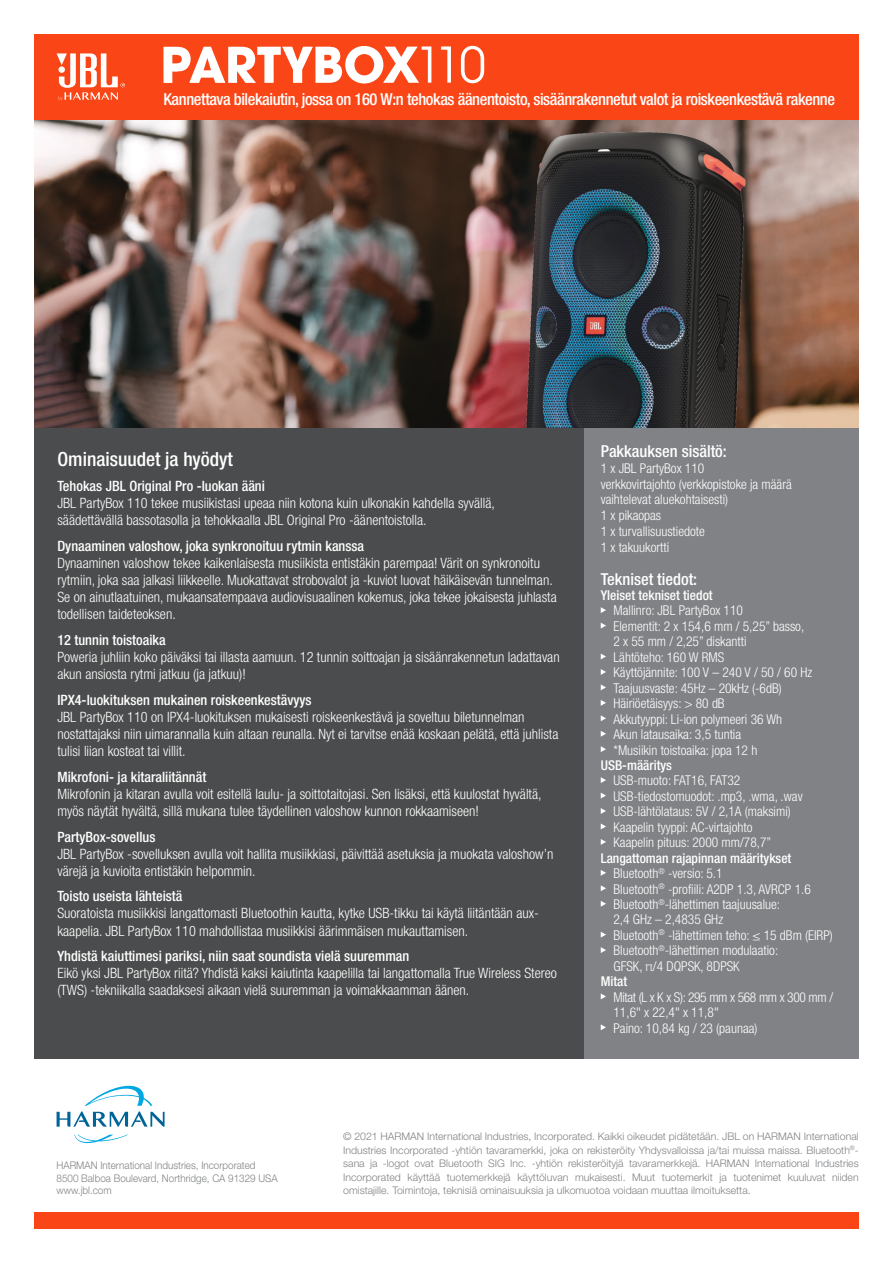
<style>
.page{position:relative;width:893px;height:1263px;background:#fff}
.page>*{position:absolute;margin:0;border:0;box-sizing:border-box;transform-origin:0 0}
.t1{font:500 condensed 19.5px "Helvetica Neue LT Pro";color:#fff}
.t2{font:500 condensed 16.5px "Helvetica Neue LT Pro";letter-spacing:-.025em;color:#fff}
.t3{font:500 condensed 16.5px "Helvetica Neue LT Pro";color:#fff}
.t4{font:300 condensed 14.25px/17.1px "Helvetica Neue LT Pro";color:#fff}
.t5{font:500 condensed 14.25px "Helvetica Neue LT Pro";color:#fff}
.t6{font:300 condensed 13.5px/15.5px "Helvetica Neue LT Pro";color:#fff}
.t7{font:500 condensed 13.5px "Helvetica Neue LT Pro";color:#fff}
.t8{font:300 condensed 13.5px/15.5px "Helvetica Neue LT Pro";letter-spacing:-.025em;color:#fff}
.t9{font:300 10.5px/13.5px "Helvetica Neue LT Pro";color:#808285;text-align:justify}
.t10{font:300 10.5px "Helvetica Neue LT Pro";color:#808285;scale:.94 1}
</style>
<div class="page">
<img style="left:34px;top:119px;width:825px;height:309px">
<div style="left:34px;top:34px;width:825px;height:85px;background:#fa4616"></div>
<div style="left:34px;top:1213px;width:825px;height:16px;background:#fa4616"></div>
<svg style="left:57px;top:53px;width:68px;height:48px"></svg>
<svg style="left:74px;top:1135px;width:54px;height:8px"></svg>
<svg style="left:57px;top:1085px;width:108px;height:42px"></svg>
<div style="left:584px;top:428px;width:275px;height:631px;background:#808285"></div>
<svg style="left:601px;top:607px;width:5px;height:6px"></svg>
<svg style="left:601px;top:623px;width:5px;height:5px"></svg>
<svg style="left:601px;top:654px;width:5px;height:5px"></svg>
<svg style="left:601px;top:669px;width:5px;height:6px"></svg>
<svg style="left:601px;top:684px;width:5px;height:6px"></svg>
<svg style="left:601px;top:700px;width:5px;height:6px"></svg>
<svg style="left:601px;top:715px;width:5px;height:6px"></svg>
<svg style="left:601px;top:731px;width:5px;height:6px"></svg>
<svg style="left:601px;top:746px;width:5px;height:6px"></svg>
<svg style="left:601px;top:777px;width:5px;height:6px"></svg>
<svg style="left:601px;top:793px;width:5px;height:5px"></svg>
<svg style="left:601px;top:808px;width:5px;height:6px"></svg>
<svg style="left:601px;top:823px;width:5px;height:6px"></svg>
<svg style="left:601px;top:839px;width:5px;height:6px"></svg>
<svg style="left:601px;top:870px;width:5px;height:6px"></svg>
<svg style="left:601px;top:885px;width:5px;height:6px"></svg>
<svg style="left:601px;top:901px;width:5px;height:6px"></svg>
<svg style="left:601px;top:932px;width:5px;height:5px"></svg>
<svg style="left:601px;top:947px;width:5px;height:6px"></svg>
<svg style="left:601px;top:993px;width:5px;height:6px"></svg>
<svg style="left:601px;top:1024px;width:5px;height:6px"></svg>
<div style="left:34px;top:428px;width:550px;height:631px;background:#4b4c4d"></div>
<svg style="left:163px;top:46px;width:268px;height:38px"></svg>
<svg style="left:441px;top:46px;width:10px;height:37px"></svg>
<svg style="left:461px;top:46px;width:23px;height:37px"></svg>
<p class="t2" style="left:163px;top:89px;width:673px">Kannettava bilekaiutin, jossa on 160 W:n tehokas äänentoisto, sisäänrakennetut valot ja roiskeenkestävä rakenne</p>
<p class="t1" style="left:57px;top:447px;width:177px">Ominaisuudet ja hyödyt</p>
<p class="t5" style="left:57px;top:478px;width:209px">Tehokas JBL Original Pro -luokan ääni</p>
<p class="t4" style="left:57px;top:494px;width:439px">JBL PartyBox 110 tekee musiikistasi upeaa niin kotona kuin ulkonakin kahdella syvällä, säädettävällä bassotasolla ja tehokkaalla JBL Original Pro -äänentoistolla.</p>
<p class="t5" style="left:57px;top:537px;width:308px">Dynaaminen valoshow, joka synkronoituu rytmin kanssa</p>
<p class="t4" style="left:57px;top:554px;width:501px">Dynaaminen valoshow tekee kaikenlaisesta musiikista entistäkin parempaa! Värit on synkronoitu rytmiin, joka saa jalkasi liikkeelle. Muokattavat strobovalot ja -kuviot luovat häikäisevän tunnelman.<br>Se on ainutlaatuinen, mukaansatempaava audiovisuaalinen kokemus, joka tekee jokaisesta juhlasta todellisen taideteoksen.</p>
<p class="t5" style="left:57px;top:631px;width:110px">12 tunnin toistoaika</p>
<p class="t4" style="left:57px;top:648px;width:504px">Poweria juhliin koko päiväksi tai illasta aamuun. 12 tunnin soittoajan ja sisäänrakennetun ladattavan akun ansiosta rytmi jatkuu (ja jatkuu)!</p>
<p class="t5" style="left:57px;top:691px;width:256px">IPX4-luokituksen mukainen roiskeenkestävyys</p>
<p class="t4" style="left:57px;top:708px;width:503px">JBL PartyBox 110 on IPX4-luokituksen mukaisesti roiskeenkestävä ja soveltuu biletunnelman nostattajaksi niin uimarannalla kuin altaan reunalla. Nyt ei tarvitse enää koskaan pelätä, että juhlista tulisi liian kosteat tai villit.</p>
<p class="t5" style="left:57px;top:768px;width:150px">Mikrofoni- ja kitaraliitännät</p>
<p class="t4" style="left:57px;top:785px;width:486px">Mikrofonin ja kitaran avulla voit esitellä laulu- ja soittotaitojasi. Sen lisäksi, että kuulostat hyvältä, myös näytät hyvältä, sillä mukana tulee täydellinen valoshow kunnon rokkaamiseen!</p>
<p class="t5" style="left:57px;top:828px;width:100px">PartyBox-sovellus</p>
<p class="t4" style="left:57px;top:845px;width:497px">JBL PartyBox -sovelluksen avulla voit hallita musiikkiasi, päivittää asetuksia ja muokata valoshow’n värejä ja kuvioita entistäkin helpommin.</p>
<p class="t5" style="left:57px;top:888px;width:127px">Toisto useista lähteistä</p>
<p class="t4" style="left:57px;top:905px;width:483px">Suoratoista musiikkisi langattomasti Bluetoothin kautta, kytke USB-tikku tai käytä liitäntään aux&shy;kaapelia. JBL PartyBox 110 mahdollistaa musiikkisi äärimmäisen mukauttamisen.</p>
<p class="t5" style="left:57px;top:947px;width:354px">Yhdistä kaiuttimesi pariksi, niin saat soundista vielä suuremman</p>
<p class="t4" style="left:57px;top:964px;width:501px">Eikö yksi JBL PartyBox riitä? Yhdistä kaksi kaiutinta kaapelilla tai langattomalla True Wireless Stereo (TWS) -tekniikalla saadaksesi aikaan vielä suuremman ja voimakkaamman äänen.</p>
<p class="t3" style="left:601px;top:441px;width:128px">Pakkauksen sisältö:</p>
<p class="t6" style="left:601px;top:460px;width:105px">1 x JBL PartyBox 110</p>
<p class="t6" style="left:601px;top:476px;width:193px">verkkovirtajohto (verkkopistoke ja määrä vaihtelevat aluekohtaisesti)</p>
<p class="t6" style="left:601px;top:507px;width:62px">1 x pikaopas</p>
<p class="t6" style="left:601px;top:523px;width:106px">1 x turvallisuustiedote</p>
<p class="t6" style="left:601px;top:539px;width:70px">1 x takuukortti</p>
<p class="t3" style="left:601px;top:569px;width:98px">Tekniset tiedot:</p>
<p class="t7" style="left:601px;top:587px;width:113px">Yleiset tekniset tiedot</p>
<p class="t6" style="left:613px;top:603px;width:131px">Mallinro: JBL PartyBox 110</p>
<p class="t6" style="left:613px;top:618px;width:192px">Elementit: 2 x 154,6 mm / 5,25” basso,<br>2 x 55 mm / 2,25” diskantti</p>
<p class="t6" style="left:613px;top:649px;width:112px">Lähtöteho: 160 W RMS</p>
<p class="t6" style="left:613px;top:665px;width:200px">Käyttöjännite: 100 V – 240 V / 50 / 60 Hz</p>
<p class="t6" style="left:613px;top:680px;width:170px">Taajuusvaste: 45Hz – 20kHz (-6dB)</p>
<p class="t6" style="left:613px;top:695px;width:113px">Häiriöetäisyys: &gt; 80 dB</p>
<p class="t6" style="left:613px;top:711px;width:170px">Akkutyyppi: Li-ion polymeeri 36 Wh</p>
<p class="t6" style="left:613px;top:726px;width:129px">Akun latausaika: 3,5 tuntia</p>
<p class="t6" style="left:613px;top:742px;width:145px">*Musiikin toistoaika: jopa 12 h</p>
<p class="t7" style="left:601px;top:757px;width:73px">USB-määritys</p>
<p class="t6" style="left:613px;top:773px;width:128px">USB-muoto: FAT16, FAT32</p>
<p class="t6" style="left:613px;top:788px;width:191px">USB-tiedostomuodot: .mp3, .wma, .wav</p>
<p class="t6" style="left:613px;top:804px;width:179px">USB-lähtölataus: 5V / 2,1A (maksimi)</p>
<p class="t6" style="left:613px;top:819px;width:140px">Kaapelin tyyppi: AC-virtajohto</p>
<p class="t6" style="left:613px;top:835px;width:159px">Kaapelin pituus: 2000 mm/78,7”</p>
<p class="t7" style="left:601px;top:850px;width:192px">Langattoman rajapinnan määritykset</p>
<p class="t6" style="left:613px;top:865px;width:111px">Bluetooth<sup>®</sup> -versio: 5.1</p>
<p class="t6" style="left:613px;top:881px;width:199px">Bluetooth<sup>®</sup> -profiili: A2DP 1.3, AVRCP 1.6</p>
<p class="t6" style="left:613px;top:896px;width:168px">Bluetooth<sup>®</sup>-lähettimen taajuusalue:<br>2,4 GHz – 2,4835 GHz</p>
<p class="t6" style="left:613px;top:927px;width:221px">Bluetooth<sup>®</sup> -lähettimen teho: ≤ 15 dBm (EIRP)</p>
<p class="t6" style="left:613px;top:943px;width:166px">Bluetooth<sup>®</sup>-lähettimen modulaatio:<br>GFSK, π/4 DQPSK, 8DPSK</p>
<p class="t7" style="left:601px;top:973px;width:28px">Mitat</p>
<p class="t8" style="left:613px;top:989px;width:221px">Mitat (L x K x S): 295 mm x 568 mm x 300 mm /<br>11,6" x 22,4" x 11,8"</p>
<p class="t6" style="left:613px;top:1020px;width:145px">Paino: 10,84 kg / 23 (paunaa)</p>
<p class="t10" style="left:57px;top:1159px;width:213px">HARMAN International Industries, Incorporated</p>
<p class="t10" style="left:57px;top:1171px;width:237px">8500 Balboa Boulevard, Northridge, CA 91329 USA</p>
<p class="t10" style="left:57px;top:1184px;width:60px">www.jbl.com</p>
<p class="t9" style="left:343px;top:1129px;width:517px">© 2021 HARMAN International Industries, Incorporated. Kaikki oikeudet pidätetään. JBL on HARMAN International Industries Incorporated -yhtiön tavaramerkki, joka on rekisteröity Yhdysvalloissa ja/tai muissa maissa. Bluetooth<sup>®</sup>- sana ja -logot ovat Bluetooth SIG Inc. -yhtiön rekisteröityjä tavaramerkkejä. HARMAN International Industries Incorporated käyttää tuotemerkkejä käyttöluvan mukaisesti. Muut tuotemerkit ja tuotenimet kuuluvat niiden omistajille. Toimintoja, teknisiä ominaisuuksia ja ulkomuotoa voidaan muuttaa ilmoituksetta.</p>
</div>
